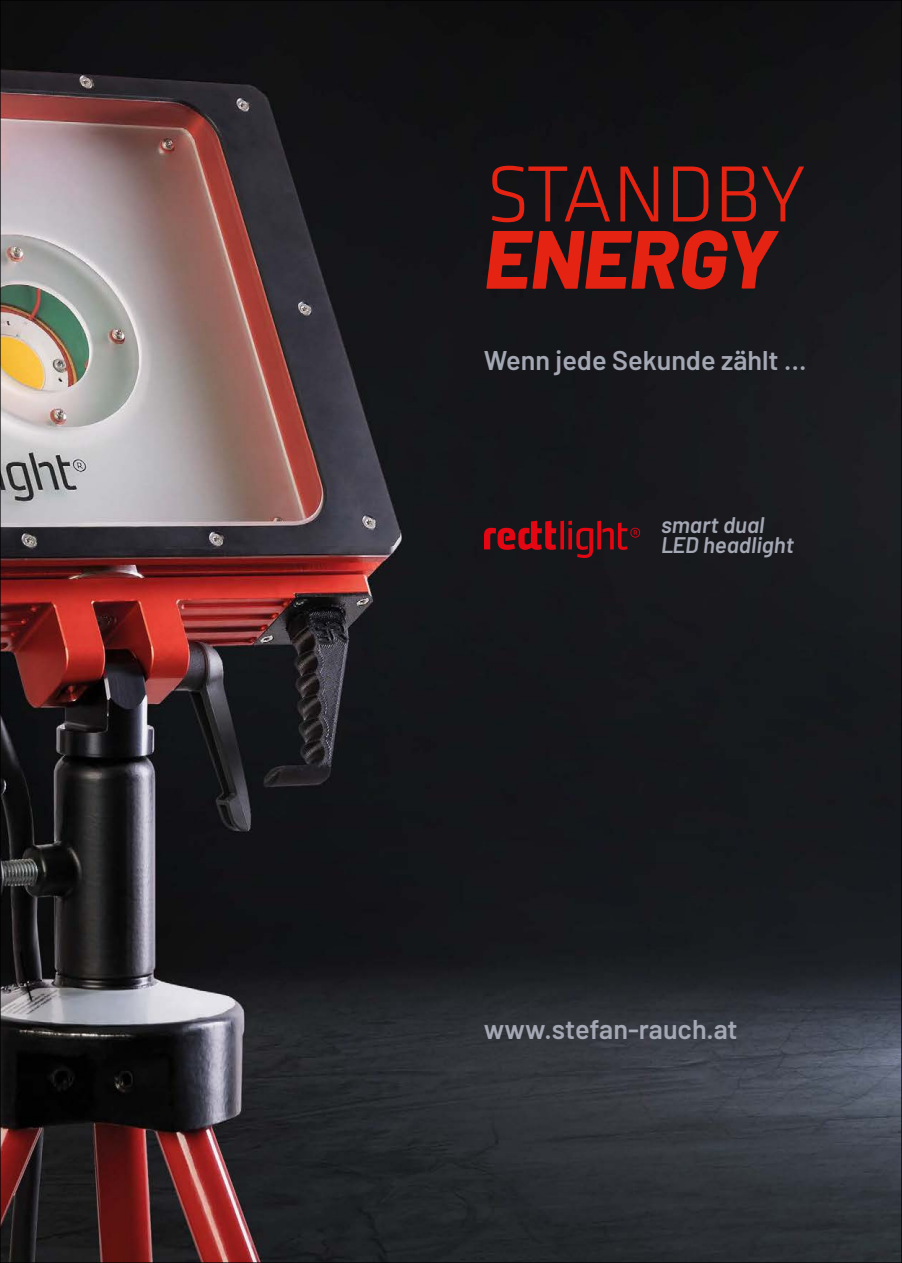
<style>
.page{position:relative;width:902px;height:1263px;background:#fff}
.page>*{position:absolute;margin:0;border:0;box-sizing:border-box;transform-origin:0 0}
.t1{font:300 82.5px "Klavika";color:#e42313}
.t2{font:italic 800 82.5px "Barlow";color:#e42313}
.t3{font:600 27px "Barlow";color:#a4a8b4}
.t4{font:italic 600 22.5px/20.2px "Barlow";color:#a4a8b4}
</style>
<div class="page">
<img style="left:2px;top:2px;width:897px;height:1259px">
<svg style="left:484px;top:521px;width:156px;height:37px;background:#591118"></svg>
<h1 class="t1" style="left:485px;top:151px;width:321px">STANDBY</h1>
<h1 class="t2" style="left:484px;top:197px;width:293px">ENERGY</h1>
<p class="t3" style="left:484px;top:341px;width:324px">Wenn jede Sekunde zählt …</p>
<p class="t4" style="left:661px;top:513px;width:134px">smart dual<br>LED headlight</p>
<p class="t3" style="left:484px;top:1009px;width:255px">www.stefan-rauch.at</p>
</div>
